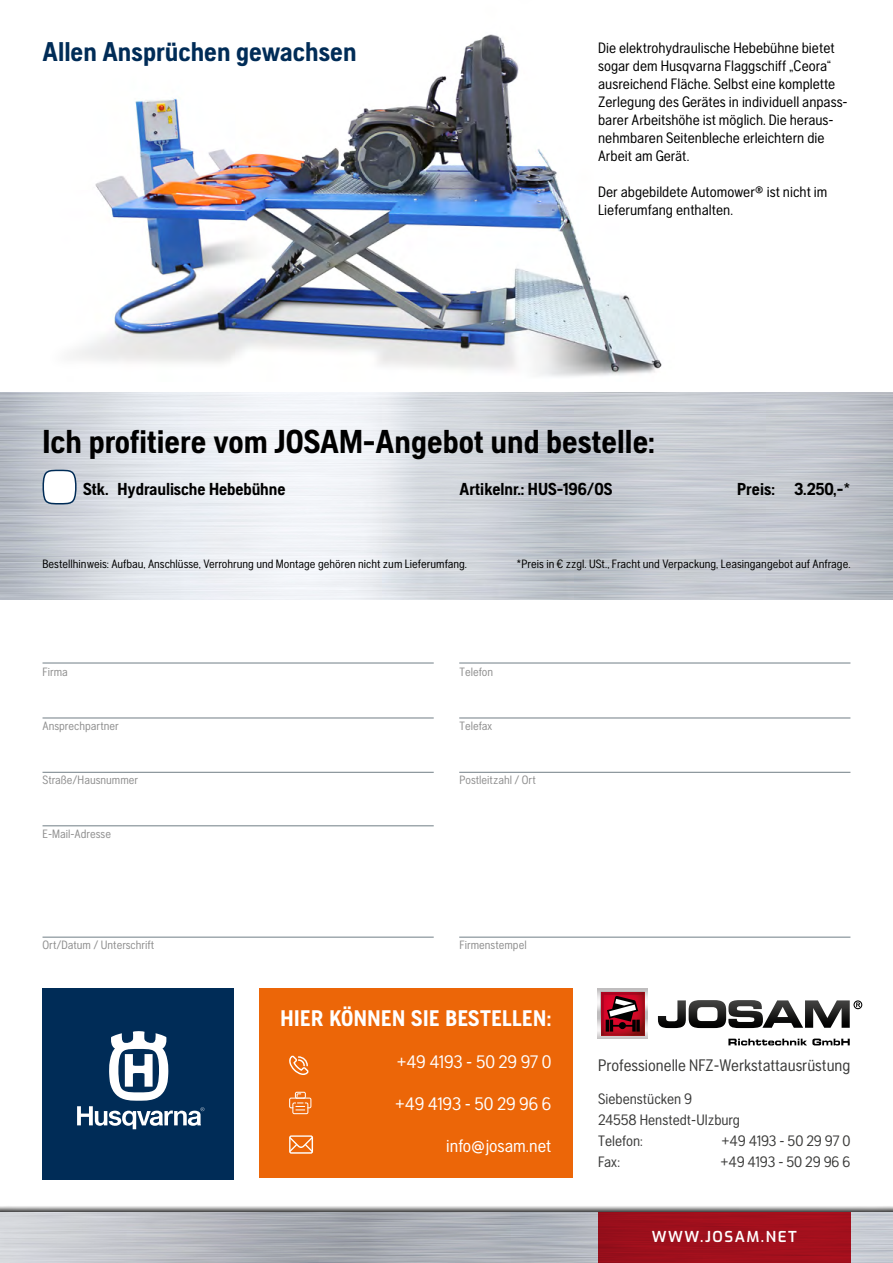
<style>
.page{position:relative;width:893px;height:1263px;background:#fff}
.page>*{position:absolute;margin:0;border:0;box-sizing:border-box;transform-origin:0 0}
.t1{font:700 33px "Husqvarna Gothic";color:#000}
.t2{font:700 27px "Husqvarna Gothic";color:#002c57}
.t3{font:700 22.5px "Husqvarna Gothic";letter-spacing:.02em;color:#fff}
.t4{font:18px "Husqvarna Gothic";color:#fff}
.t5{font:700 17.25px "Husqvarna Gothic";letter-spacing:-.005em;color:#000}
.t6{font:16.65px "Husqvarna Gothic";color:#3c3c3b}
.t7{font:15px/18px "Husqvarna Gothic";color:#000}
.t8{font:15px/21px "Husqvarna Gothic";color:#3c3c3b}
.t9{font:600 15px "Exo";letter-spacing:.1em;color:#fff}
.t10{font:12px "Husqvarna Gothic";color:#000}
.t11{font:12px "Husqvarna Gothic";color:#909090}
</style>
<div class="page">
<img style="left:73px;top:34px;width:589px;height:343px">
<div style="left:0;top:1205px;width:893px;height:58px;background:#000;opacity:.75"></div>
<img style="left:0;top:1212px;width:893px;height:51px">
<div style="left:598px;top:1212px;width:252px;height:51px;background:#a0101c"></div>
<div style="left:259px;top:988px;width:314px;height:190px;background:#ec6608"></div>
<svg style="left:289px;top:1055px;width:20px;height:20px"></svg>
<svg style="left:289px;top:1135px;width:24px;height:19px"></svg>
<svg style="left:289px;top:1092px;width:22px;height:22px"></svg>
<svg style="left:42px;top:469px;width:35px;height:36px"></svg>
<hr style="left:43px;top:663px;width:391px;height:1px;background:#717e86">
<hr style="left:459px;top:663px;width:391px;height:1px;background:#717e86">
<hr style="left:43px;top:825px;width:391px;height:1px;background:#717e86">
<hr style="left:43px;top:937px;width:391px;height:1px;background:#717e86">
<hr style="left:459px;top:937px;width:391px;height:1px;background:#717e86">
<hr style="left:43px;top:718px;width:391px;height:1px;background:#717e86">
<hr style="left:459px;top:718px;width:391px;height:1px;background:#717e86">
<hr style="left:43px;top:772px;width:391px;height:1px;background:#717e86">
<hr style="left:459px;top:772px;width:391px;height:1px;background:#717e86">
<div style="left:43px;top:988px;width:191px;height:191px;background:#002c57"></div>
<svg style="left:77px;top:1031px;width:127px;height:98px"></svg>
<svg style="left:598px;top:989px;width:50px;height:49px"></svg>
<svg style="left:600px;top:991px;width:45px;height:45px;background:#902736"></svg>
<svg style="left:658px;top:1000px;width:205px;height:45px"></svg>
<h2 class="t2" style="left:43px;top:36px;width:316px">Allen Ansprüchen gewachsen</h2>
<p class="t7" style="left:598px;top:39px;width:251px">Die elektrohydraulische Hebebühne bietet sogar dem Husqvarna Flaggschiff „Ceora“ ausreichend Fläche. Selbst eine komplette Zerlegung des Gerätes in individuell anpass&shy;barer Arbeitshöhe ist möglich. Die heraus&shy;nehmbaren Seitenbleche erleichtern die Arbeit am Gerät.</p>
<p class="t7" style="left:598px;top:183px;width:231px">Der abgebildete Automower® ist nicht im<br>Lieferumfang enthalten.</p>
<h1 class="t1" style="left:43px;top:422px;width:614px">Ich profitiere vom JOSAM-Angebot und bestelle:</h1>
<p class="t5" style="left:83px;top:479px;width:204px">Stk. Hydraulische Hebebühne</p>
<p class="t5" style="left:460px;top:479px;width:154px">Artikelnr.: HUS-196/OS</p>
<p class="t5" style="left:737px;top:479px;width:115px">Preis: 3.250,-*</p>
<p class="t10" style="left:43px;top:557px;width:426px">Bestellhinweis: Aufbau, Anschlüsse, Verrohrung und Montage gehören nicht zum Lieferumfang.</p>
<p class="t10" style="left:516px;top:557px;width:335px">*Preis in € zzgl. USt., Fracht und Verpackung, Leasingangebot auf Anfrage.</p>
<p class="t11" style="left:43px;top:665px;width:27px">Firma</p>
<p class="t11" style="left:460px;top:665px;width:35px">Telefon</p>
<p class="t11" style="left:43px;top:719px;width:78px">Ansprechpartner</p>
<p class="t11" style="left:460px;top:719px;width:35px">Telefax</p>
<p class="t11" style="left:43px;top:773px;width:97px">Straße/Hausnummer</p>
<p class="t11" style="left:460px;top:773px;width:78px">Postleitzahl / Ort</p>
<p class="t11" style="left:43px;top:827px;width:70px">E-Mail-Adresse</p>
<p class="t11" style="left:43px;top:938px;width:113px">Ort/Datum / Unterschrift</p>
<p class="t11" style="left:460px;top:938px;width:69px">Firmenstempel</p>
<h3 class="t3" style="left:281px;top:1004px;width:272px">HIER KÖNNEN SIE BESTELLEN:</h3>
<p class="t4" style="left:397px;top:1051px;width:156px">+49 4193 - 50 29 97 0</p>
<p class="t4" style="left:395px;top:1093px;width:158px">+49 4193 - 50 29 96 6</p>
<p class="t4" style="left:446px;top:1135px;width:107px">info@josam.net</p>
<p class="t6" style="left:598px;top:1055px;width:254px">Professionelle NFZ-Werkstattausrüstung</p>
<p class="t8" style="left:598px;top:1088px;width:143px">Siebenstücken 9<br>24558 Henstedt-Ulzburg<br>Telefon:</p>
<p class="t8" style="left:721px;top:1130px;width:130px">+49 4193 - 50 29 97 0</p>
<p class="t8" style="left:598px;top:1151px;width:23px">Fax:</p>
<p class="t8" style="left:720px;top:1151px;width:132px">+49 4193 - 50 29 96 6</p>
<p class="t9" style="left:652px;top:1226px;width:147px">WWW.JOSAM.NET</p>
</div>
